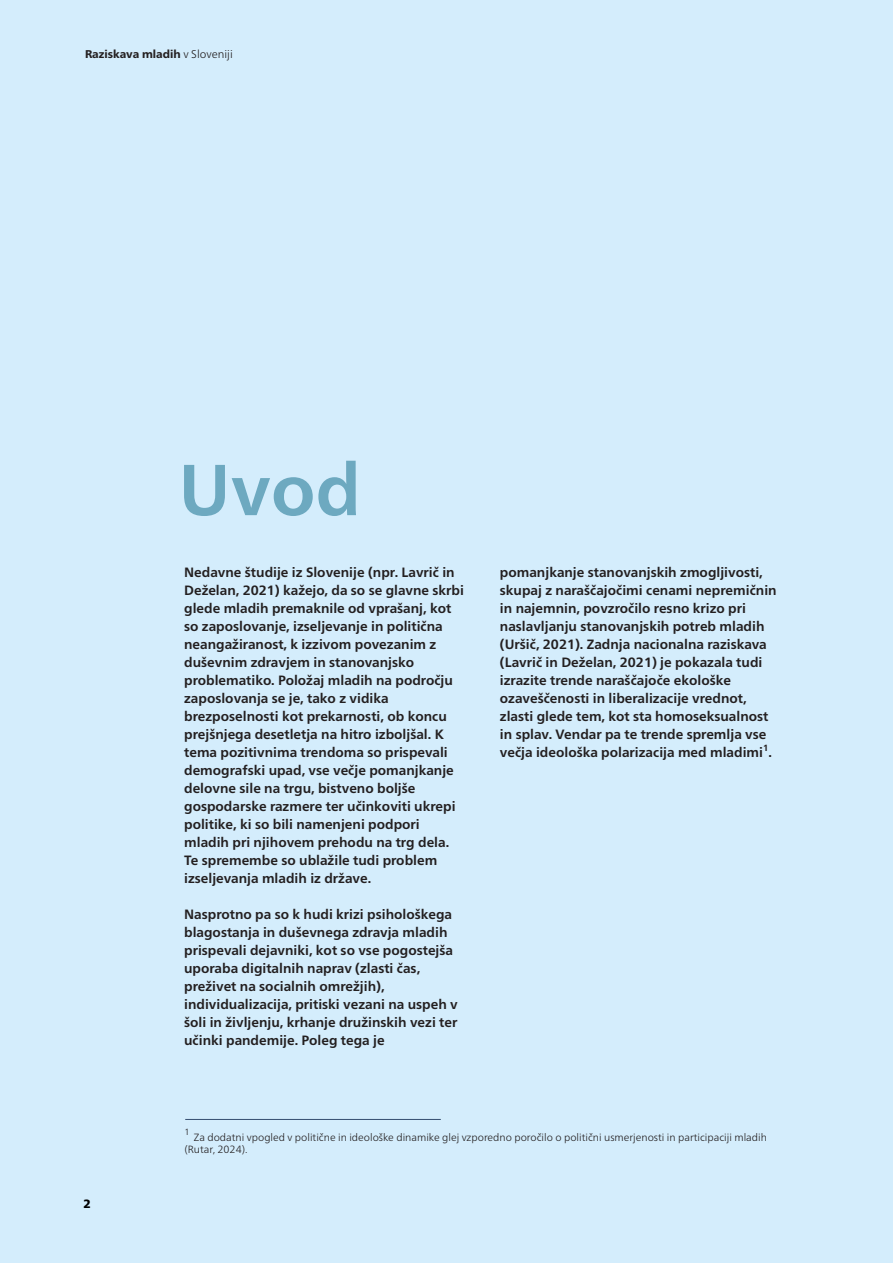
<style>
.page{position:relative;width:893px;height:1263px;background:#d4edfc}
.page>*{position:absolute;margin:0;border:0;box-sizing:border-box;transform-origin:0 0}
.t1{font:700 72px "Neue Frutiger World";color:#6da9c0}
.t2{font:700 13.5px/18px "Neue Frutiger World";color:#231f20}
.t3{font:900 12px "Neue Frutiger World";color:#000}
.t4{font:800 11.25px "Neue Frutiger World";color:#231f20}
.t5{font:300 10.5px/12px "Neue Frutiger World";color:#231f20}
.t6{font:300 9px "Neue Frutiger World";color:#231f20}
.s1{font-weight:300}
</style>
<div class="page">
<hr style="left:185px;top:1119px;width:256px;height:1px;background:#344d6f">
<p class="t4" style="left:85px;top:50px;width:149px">Raziskava mladih <span class="s1">v Sloveniji</span></p>
<h1 class="t1" style="left:178px;top:459px;width:184px">Uvod</h1>
<p class="t2" style="left:184px;top:564px;width:281px">Nedavne študije iz Slovenije (npr. Lavrič in Deželan, 2021) kažejo, da so se glavne skrbi glede mladih premaknile od vprašanj, kot so zaposlovanje, izseljevanje in politična neangažiranost, k izzivom povezanim z duševnim zdravjem in stanovanjsko problematiko. Položaj mladih na področju zaposlovanja se je, tako z vidika brezposelnosti kot prekarnosti, ob koncu prejšnjega desetletja na hitro izboljšal. K tema pozitivnima trendoma so prispevali demografski upad, vse večje pomanjkanje delovne sile na trgu, bistveno boljše gospodarske razmere ter učinkoviti ukrepi politike, ki so bili namenjeni podpori mladih pri njihovem prehodu na trg dela.<br>Te spremembe so ublažile tudi problem izseljevanja mladih iz države.</p>
<p class="t2" style="left:184px;top:906px;width:275px">Nasprotno pa so k hudi krizi psihološkega blagostanja in duševnega zdravja mladih prispevali dejavniki, kot so vse pogostejša uporaba digitalnih naprav (zlasti čas, preživet na socialnih omrežjih), individualizacija, pritiski vezani na uspeh v šoli in življenju, krhanje družinskih vezi ter učinki pandemije. Poleg tega je</p>
<p class="t2" style="left:500px;top:564px;width:278px">pomanjkanje stanovanjskih zmogljivosti, skupaj z naraščajočimi cenami nepremičnin in najemnin, povzročilo resno krizo pri naslavljanju stanovanjskih potreb mladih (Uršič, 2021). Zadnja nacionalna raziskava (Lavrič in Deželan, 2021) je pokazala tudi izrazite trende naraščajoče ekološke ozaveščenosti in liberalizacije vrednot, zlasti glede tem, kot sta homoseksualnost in splav. Vendar pa te trende spremlja vse večja ideološka polarizacija med mladimi<sup>1</sup>.</p>
<p class="t3" style="left:84px;top:1198px;width:9px">2</p>
<p class="t6" style="left:184px;top:1128px;width:7px">1</p>
<p class="t5" style="left:184px;top:1132px;width:584px;text-indent:9px">Za dodatni vpogled v politične in ideološke dinamike glej vzporedno poročilo o politični usmerjenosti in participaciji mladih (Rutar, 2024).</p>
</div>
